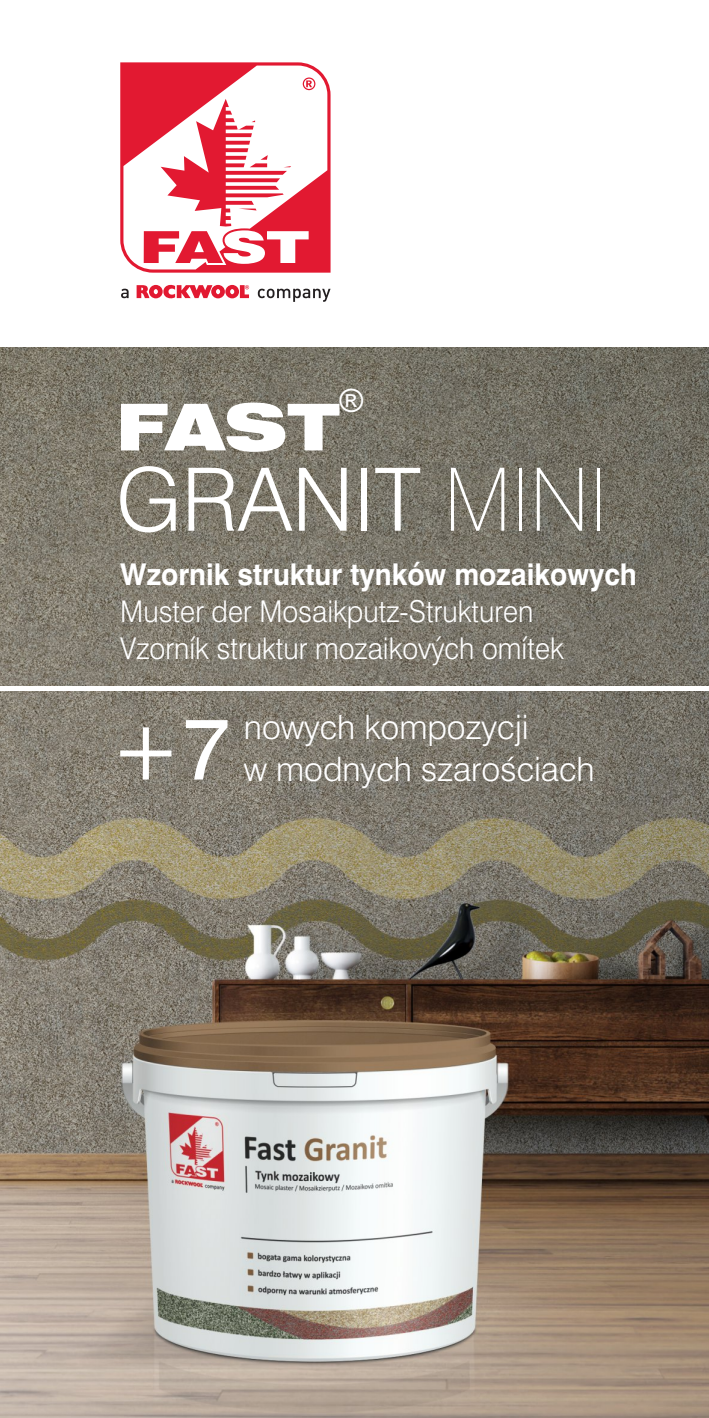
<style>
.page{position:relative;width:709px;height:1418px;background:#fff}
.page>*{position:absolute;margin:0;border:0;box-sizing:border-box;transform-origin:0 0}
.t1{font:300 87.5px "Swiss 721 BT";color:#fff}
.t2{font:87.5px "Swiss 721 BT";color:#fff}
.t3{font:900 expanded 64.5px "Swiss 721 BT";color:#fff}
.t4{font:300 33.5px/41.5px "Swiss 721 BT";color:#fff}
.t5{font:32.25px "Arial";color:#fff}
.t6{font:300 30px/37px "Swiss 721 BT";color:#fff;scale:.94 1}
.t7{font:700 30px "Swiss 721 BT";color:#fff;scale:.94 1}
.s1{font-weight:100}
</style>
<div class="page">
<img style="left:0;top:347px;width:709px;height:1070px">
<svg style="left:120px;top:62px;width:210px;height:211px"></svg>
<svg style="left:137px;top:284px;width:112px;height:15px"></svg>
<svg style="left:258px;top:289px;width:72px;height:13px"></svg>
<svg style="left:121px;top:289px;width:8px;height:9px"></svg>
<hr style="left:0;top:686px;width:709px;height:4px;background:#fff">
<svg style="left:507px;top:756px;width:7px;height:5px"></svg>
<p class="t5" style="left:339px;top:388px;width:25px">®</p>
<h2 class="t3" style="left:116px;top:401px;width:225px">FAST</h2>
<h1 class="t1" style="left:116px;top:464px;width:493px">GRANIT <span class="s1">MINI</span></h1>
<p class="t7" style="left:120px;top:562px;width:551px">Wzornik struktur tynków mozaikowych</p>
<p class="t6" style="left:120px;top:596px;width:473px">Muster der Mosaikputz-Strukturen<br>Vzorník struktur mozaikových omítek</p>
<h1 class="t2" style="left:109px;top:713px;width:122px">+7</h1>
<p class="t4" style="left:244px;top:709px;width:352px">nowych kompozycji<br>w modnych szarosciach</p>
</div>
